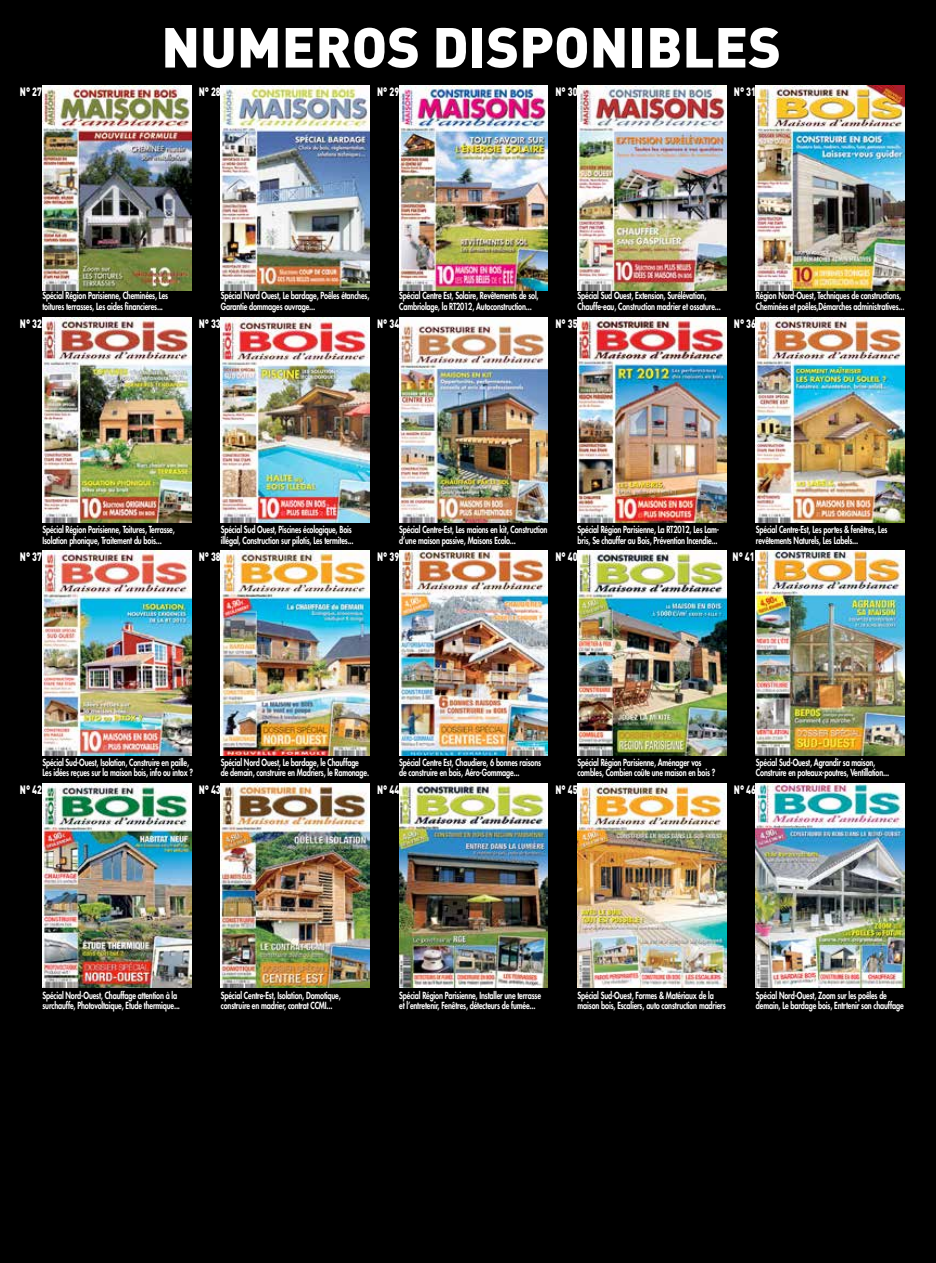
<style>
.page{position:relative;width:936px;height:1263px;background:#fff}
.page>*{position:absolute;margin:0;border:0;box-sizing:border-box;transform-origin:0 0}
.t1{font:900 55.5px "DIN";color:#fff}
.t2{font:900 12px "DIN";color:#fff;scale:.73 1}
.t3{font:800 9.6px/10.5px "Futura";letter-spacing:-.025em;color:#fff;scale:.76 1}
</style>
<div class="page">
<div style="left:0;top:0;width:935px;height:1263px;background:#000"></div>
<img style="left:42px;top:86px;width:149px;height:204px">
<img style="left:221px;top:86px;width:148px;height:204px">
<img style="left:399px;top:86px;width:148px;height:204px">
<img style="left:577px;top:86px;width:149px;height:204px">
<img style="left:756px;top:86px;width:148px;height:204px">
<img style="left:42px;top:318px;width:149px;height:204px">
<img style="left:221px;top:318px;width:148px;height:204px">
<img style="left:399px;top:318px;width:148px;height:204px">
<img style="left:577px;top:318px;width:149px;height:204px">
<img style="left:756px;top:318px;width:148px;height:204px">
<img style="left:42px;top:551px;width:149px;height:204px">
<img style="left:221px;top:551px;width:148px;height:204px">
<img style="left:399px;top:551px;width:148px;height:204px">
<img style="left:577px;top:551px;width:149px;height:204px">
<img style="left:756px;top:551px;width:148px;height:204px">
<img style="left:42px;top:783px;width:149px;height:205px">
<img style="left:221px;top:783px;width:148px;height:205px">
<img style="left:399px;top:783px;width:148px;height:205px">
<img style="left:577px;top:783px;width:149px;height:205px">
<img style="left:756px;top:783px;width:148px;height:205px">
<p class="t2" style="left:20px;top:84px;width:32px">2 7°N</p>
<h1 class="t1" style="left:161px;top:10px;width:621px">NUMEROS DISPONIBLES</h1>
<p class="t2" style="left:733px;top:84px;width:32px">3 1°N</p>
<p class="t2" style="left:199px;top:84px;width:32px">2 8°N</p>
<p class="t2" style="left:377px;top:84px;width:32px">2 9°N</p>
<p class="t2" style="left:555px;top:84px;width:32px">3 0°N</p>
<p class="t3" style="left:42px;top:290px;width:167px">Spécial Région Parisienne, Cheminées, Les toitures terrasses, Les aides financieres...</p>
<p class="t3" style="left:221px;top:290px;width:197px">Spécial Nord Ouest Le, bardage, Poêles étanches,<br>Garantie dommages ouvrage...</p>
<p class="t3" style="left:399px;top:290px;width:185px">Spécial Centre Est, Solaire, Revêtements de sol,<br>Cambriolage RTla, 2012, Autoconstruction...</p>
<p class="t3" style="left:577px;top:290px;width:190px">Spécial Sud Ouest, Extension, Surélévation,<br>Chauffe-eau, Construction madrier et ossature...</p>
<p class="t3" style="left:756px;top:290px;width:197px">Région Nord-Ouest, Techniques de constructions,<br>Cheminées et poêles,Démarches administratives...</p>
<p class="t2" style="left:733px;top:316px;width:32px">3 6°N</p>
<p class="t2" style="left:20px;top:316px;width:32px">3 2°N</p>
<p class="t2" style="left:199px;top:316px;width:32px">3 3°N</p>
<p class="t2" style="left:377px;top:316px;width:32px">3 4°N</p>
<p class="t2" style="left:555px;top:316px;width:32px">3 5°N</p>
<p class="t3" style="left:577px;top:524px;width:188px">Spécial Région Parisienne La, RT2012, Les Lam-</p>
<p class="t3" style="left:756px;top:524px;width:174px">Spécial Centre-Est, Les portes &amp; fenêtres, Les revêtements Naturels, Les Labels...</p>
<p class="t2" style="left:732px;top:548px;width:32px">4 1°N</p>
<p class="t3" style="left:42px;top:524px;width:176px">Spécial Région Parisienne, Toitures, Terrasse,<br>Isolation phonique, Traitement du bois...</p>
<p class="t3" style="left:221px;top:524px;width:176px">Spécial Sud Ouest, Piscines écologique, Bois illégal, Construction sur pilotis, Les termites...</p>
<p class="t3" style="left:399px;top:524px;width:197px">Spécial Centre-Est, Les maions en kit, Construction ’d une maison passive, Maisons Ecolo...</p>
<p class="t3" style="left:577px;top:535px;width:186px">bris Se, chauffer au Bois, Prévention Incendie...</p>
<p class="t2" style="left:20px;top:548px;width:32px">3 7°N</p>
<p class="t2" style="left:199px;top:548px;width:32px">3 8°N</p>
<p class="t2" style="left:377px;top:548px;width:32px">3 9°N</p>
<p class="t2" style="left:555px;top:548px;width:32px">4 0°N</p>
<p class="t3" style="left:42px;top:757px;width:199px">Spécial Sud-Ouest, Isolation, Construire en paille,<br>Les idées reçues sur la maison bois, info ou intox ?</p>
<p class="t3" style="left:221px;top:757px;width:196px">Spécial Nord Ouest Le, bardage le, Chauffage<br>de demain, construire en Madriers le, Ramonage.</p>
<p class="t3" style="left:399px;top:757px;width:188px">Spécial Centre Est, Chaudiere 6, bonnes raisons de construire en bois, Aéro-Gommage...</p>
<p class="t3" style="left:577px;top:757px;width:183px">Spécial Région Parisienne, Aménager vos combles, Combien coûte une maison en bois ?</p>
<p class="t3" style="left:756px;top:757px;width:177px">Spécial Sud-Ouest, Agrandir sa maison,<br>Construire en poteaux-poutres, Ventillation...</p>
<p class="t2" style="left:733px;top:781px;width:32px">4 6°N</p>
<p class="t2" style="left:20px;top:781px;width:32px">4 2°N</p>
<p class="t2" style="left:199px;top:781px;width:32px">4 3°N</p>
<p class="t2" style="left:377px;top:781px;width:32px">4 4°N</p>
<p class="t2" style="left:555px;top:781px;width:32px">4 5°N</p>
<p class="t3" style="left:42px;top:990px;width:182px">Spécial Nord-Ouest, Chauffage attention laà surchauffe, Photovoltaique, Etude thermique...</p>
<p class="t3" style="left:221px;top:990px;width:159px">Spécial Centre-Est, Isolation, Domotique, construire en madrier, contrat CCMI...</p>
<p class="t3" style="left:399px;top:990px;width:188px">Spécial Région Parisienne, Installer une terrasse<br>’le t entretenir, Fenêtres, détecteurs de fumée...</p>
<p class="t3" style="left:577px;top:990px;width:196px">Spécial Sud-Ouest, Formes &amp; Matériaux de la maison bois, Escaliers, auto construction madriers</p>
<p class="t3" style="left:756px;top:990px;width:196px">Spécial Nord-Ouest, Zoom sur les poêles de demain Le, bardage bois, Entrtenir son chauffage</p>
</div>
